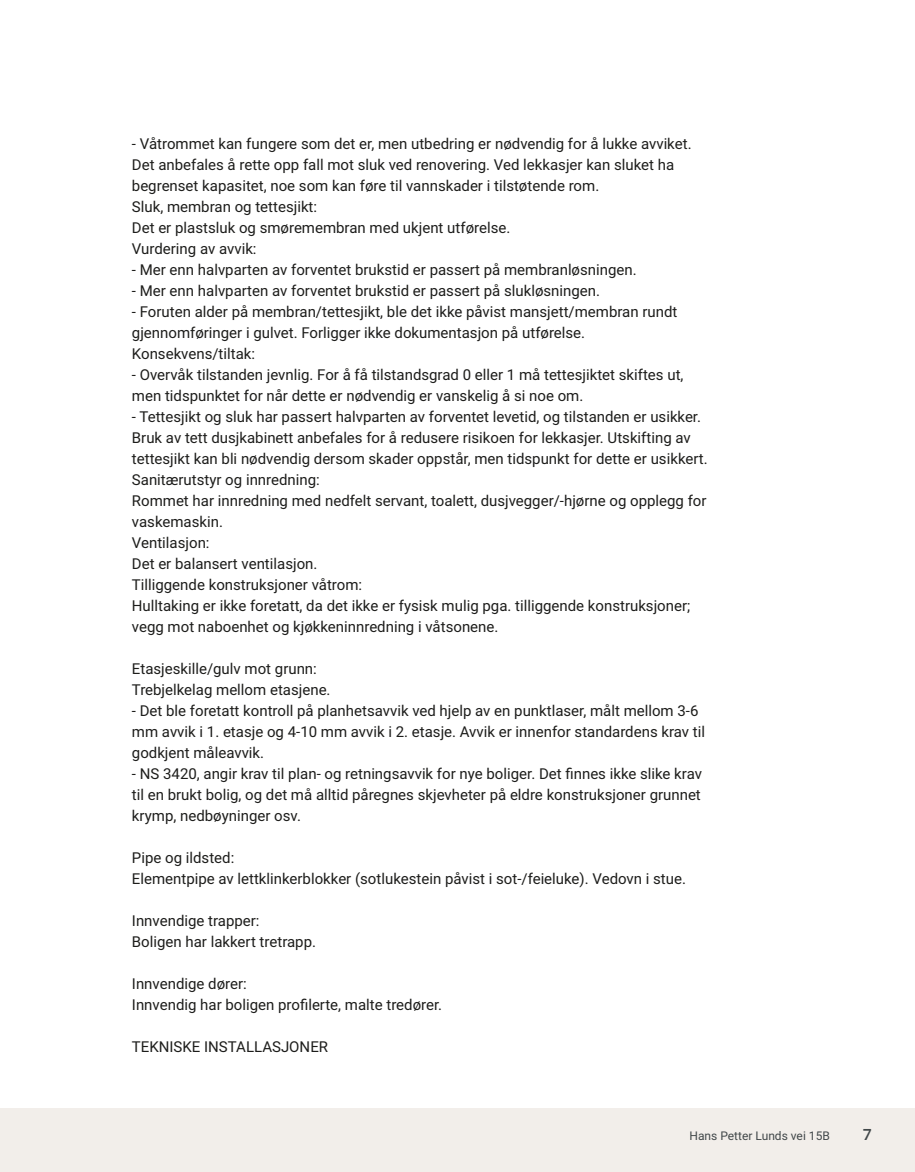
<style>
.page{position:relative;width:915px;height:1172px;background:#fff}
.page>*{position:absolute;margin:0;border:0;box-sizing:border-box;transform-origin:0 0}
.t1{font:700 18px "Arya";color:#414749}
.t2{font:15px/21px "Roboto Vitec";color:#1d1d1b}
.t3{font:12px "Roboto Vitec";color:#414749}
</style>
<div class="page">
<div style="left:0;top:1108px;width:914px;height:64px;background:#f2eeea"></div>
<p class="t2" style="left:132px;top:132px;width:577px">‑ Våtrommet kan fungere som det er, men utbedring er nødvendig for å lukke avviket.<br>Det anbefales å rette opp fall mot sluk ved renovering. Ved lekkasjer kan sluket ha begrenset kapasitet, noe som kan føre til vannskader i tilstøtende rom.<br>Sluk, membran og tettesjikt:<br>Det er plastsluk og smøremembran med ukjent utførelse.<br>Vurdering av avvik:<br>‑ Mer enn halvparten av forventet brukstid er passert på membranløsningen.<br>‑ Mer enn halvparten av forventet brukstid er passert på slukløsningen.<br>‑ Foruten alder på membran/tettesjikt, ble det ikke påvist mansjett/membran rundt gjennomføringer i gulvet. Forligger ikke dokumentasjon på utførelse.<br>Konsekvens/tiltak:<br>‑ Overvåk tilstanden jevnlig. For å få tilstandsgrad 0 eller 1 må tettesjiktet skiftes ut, men tidspunktet for når dette er nødvendig er vanskelig å si noe om.<br>‑ Tettesjikt og sluk har passert halvparten av forventet levetid, og tilstanden er usikker.<br>Bruk av tett dusjkabinett anbefales for å redusere risikoen for lekkasjer. Utskifting av tettesjikt kan bli nødvendig dersom skader oppstår, men tidspunkt for dette er usikkert.<br>Sanitærutstyr og innredning:<br>Rommet har innredning med nedfelt servant, toalett, dusjvegger/‑hjørne og opplegg for vaskemaskin.<br>Ventilasjon:<br>Det er balansert ventilasjon.<br>Tilliggende konstruksjoner våtrom:<br>Hulltaking er ikke foretatt, da det ikke er fysisk mulig pga. tilliggende konstruksjoner; vegg mot naboenhet og kjøkkeninnredning i våtsonene.</p>
<p class="t2" style="left:132px;top:657px;width:574px">Etasjeskille/gulv mot grunn:<br>Trebjelkelag mellom etasjene.<br>‑ Det ble foretatt kontroll på planhetsavvik ved hjelp av en punktlaser, målt mellom 3‑6 mm avvik i 1. etasje og 4‑10 mm avvik i 2. etasje. Avvik er innenfor standardens krav til godkjent måleavvik.<br>‑ NS 3420, angir krav til plan‑ og retningsavvik for nye boliger. Det finnes ikke slike krav til en brukt bolig, og det må alltid påregnes skjevheter på eldre konstruksjoner grunnet krymp, nedbøyninger osv.</p>
<p class="t2" style="left:132px;top:846px;width:555px">Pipe og ildsted:<br>Elementpipe av lettklinkerblokker (sotlukestein påvist i sot‑/feieluke). Vedovn i stue.</p>
<p class="t2" style="left:132px;top:909px;width:185px">Innvendige trapper:<br>Boligen har lakkert tretrapp.</p>
<p class="t2" style="left:132px;top:972px;width:312px">Innvendige dører:<br>Innvendig har boligen profilerte, malte tredører.</p>
<p class="t2" style="left:132px;top:1035px;width:198px">TEKNISKE INSTALLASJONER</p>
<p class="t3" style="left:689px;top:1127px;width:142px">Hans Petter Lunds vei 15B</p>
<p class="t1" style="left:862px;top:1123px;width:11px">7</p>
</div>
